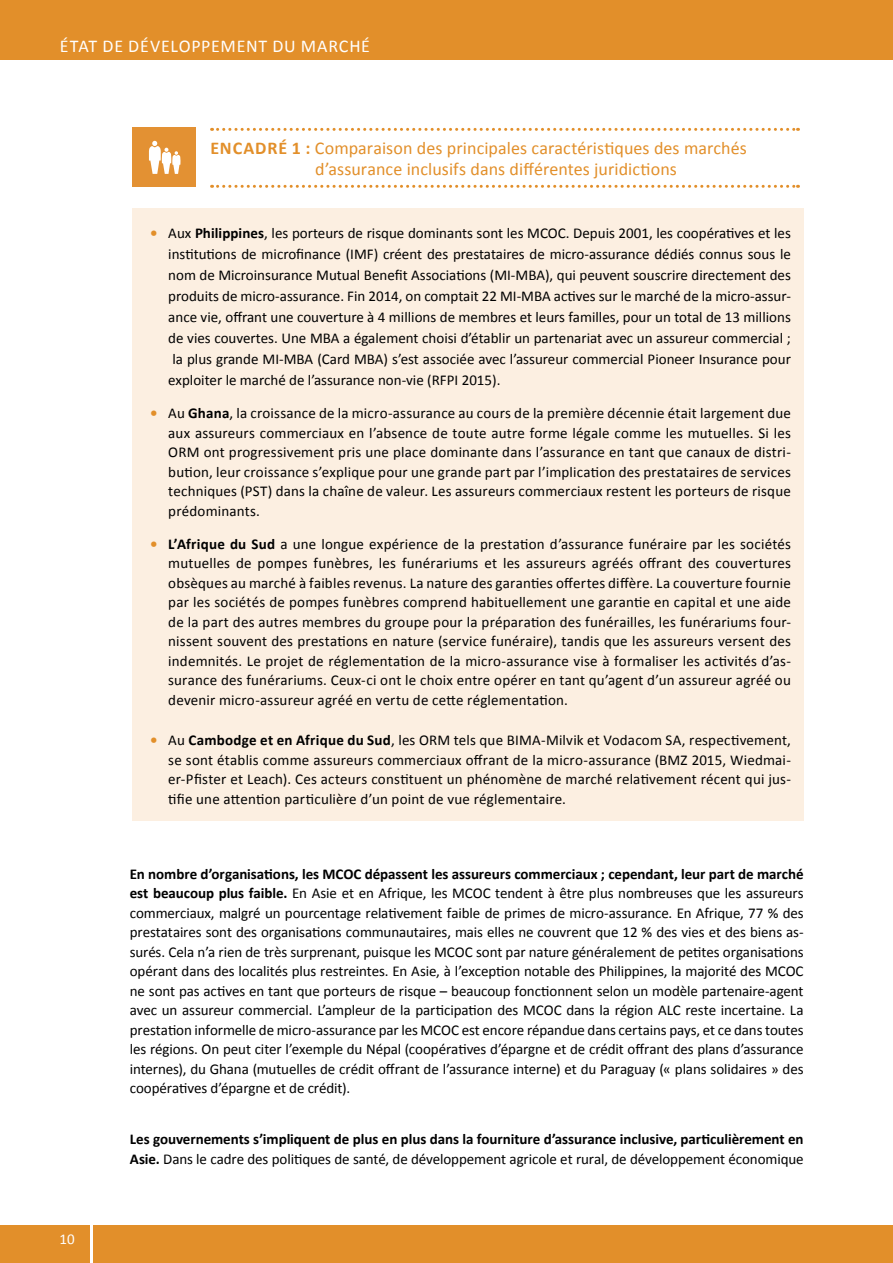
<style>
.page{position:relative;width:893px;height:1263px;background:#fff}
.page>*{position:absolute;margin:0;border:0;box-sizing:border-box;transform-origin:0 0}
.t1{font:18px/21px "Calibri";letter-spacing:.005em;color:#e28f2a}
.t2{font:18px "Calibri";letter-spacing:.04em;color:#fff}
.t3{font:15px/19.5px "Calibri";letter-spacing:.01em;color:#000;text-align:justify}
.t4{font:700 15px/19.5px "Calibri";letter-spacing:-.005em;color:#000}
.t5{font:15px "Calibri";color:#fff}
.s1{font-weight:700}
.s2{font-weight:700;color:#e28f2a}
.s3{font-weight:400}
</style>
<div class="page">
<div style="left:0;top:0;width:893px;height:60px;background:#e28f2a"></div>
<div style="left:94px;top:1226px;width:799px;height:37px;background:#e28f2a"></div>
<div style="left:0;top:1226px;width:89px;height:37px;background:#e28f2a"></div>
<div style="left:132px;top:208px;width:672px;height:613px;background:#fcefe1"></div>
<svg style="left:212px;top:128px;width:586px;height:3px"></svg>
<svg style="left:212px;top:185px;width:586px;height:3px"></svg>
<div style="left:132px;top:128px;width:64px;height:59px;background:#e39133"></div>
<svg style="left:149px;top:141px;width:32px;height:33px"></svg>
<p class="t2" style="left:60px;top:34px;width:312px">ÉTAT DE DÉVELOPPEMENT DU MARCHÉ</p>
<p class="t1" style="left:315px;top:137px;width:433px;text-indent:-105px"><span class="s1">ENCADRÉ 1 :</span> Comparaison des principales caractéristiques des marchés d’assurance inclusifs dans différentes juridictions</p>
<p class="t3" style="left:168px;top:223px;width:624px;line-height:21px;text-indent:-18px"><span class="s2">•</span> Aux <span class="s1">Philippines</span>, les porteurs de risque dominants sont les MCOC. Depuis 2001, les coopératives et les institutions de microfinance (IMF) créent des prestataires de micro-assurance dédiés connus sous le nom de Microinsurance Mutual Benefit Associations (MI-MBA), qui peuvent souscrire directement des produits de micro-assurance. Fin 2014, on comptait 22 MI-MBA actives sur le marché de la micro-assur&shy;ance vie, offrant une couverture à 4 millions de membres et leurs familles, pour un total de 13 millions de vies couvertes. Une MBA a également choisi d’établir un partenariat avec un assureur commercial ; la plus grande MI-MBA (Card MBA) s’est associée avec l’assureur commercial Pioneer Insurance pour exploiter le marché de l’assurance non-vie (RFPI 2015).</p>
<p class="t3" style="left:168px;top:404px;width:624px;text-indent:-18px"><span class="s2">•</span> Au <span class="s1">Ghana</span>, la croissance de la micro-assurance au cours de la première décennie était largement due aux assureurs commerciaux en l’absence de toute autre forme légale comme les mutuelles. Si les ORM ont progressivement pris une place dominante dans l’assurance en tant que canaux de distri&shy;bution, leur croissance s’explique pour une grande part par l’implication des prestataires de services techniques (PST) dans la chaîne de valeur. Les assureurs commerciaux restent les porteurs de risque prédominants.</p>
<p class="t3" style="left:168px;top:534px;width:624px;text-indent:-18px"><span class="s2">•</span> <span class="s1">L’Afrique du Sud</span> a une longue expérience de la prestation d’assurance funéraire par les sociétés mutuelles de pompes funèbres, les funérariums et les assureurs agréés offrant des couvertures obsèques au marché à faibles revenus. La nature des garanties offertes diffère. La couverture fournie par les sociétés de pompes funèbres comprend habituellement une garantie en capital et une aide de la part des autres membres du groupe pour la préparation des funérailles, les funérariums four&shy;nissent souvent des prestations en nature (service funéraire), tandis que les assureurs versent des indemnités. Le projet de réglementation de la micro-assurance vise à formaliser les activités d’as&shy;surance des funérariums. Ceux-ci ont le choix entre opérer en tant qu’agent d’un assureur agréé ou devenir micro-assureur agréé en vertu de cette réglementation.</p>
<p class="t3" style="left:168px;top:731px;width:624px;text-indent:-18px"><span class="s2">•</span> Au <span class="s1">Cambodge et en Afrique du Sud</span>, les ORM tels que BIMA-Milvik et Vodacom SA, respectivement, se sont établis comme assureurs commerciaux offrant de la micro-assurance (BMZ 2015, Wiedmai&shy;er-Pfister et Leach). Ces acteurs constituent un phénomène de marché relativement récent qui jus&shy;tifie une attention particulière d’un point de vue réglementaire.</p>
<p class="t5" style="left:60px;top:1230px;width:17px">10</p>
<p class="t3" style="left:130px;top:864px;width:675px"><span class="s1">En nombre d’organisations, les MCOC dépassent les assureurs commerciaux ; cependant, leur part de marché est beaucoup plus faible.</span> En Asie et en Afrique, les MCOC tendent à être plus nombreuses que les assureurs commerciaux, malgré un pourcentage relativement faible de primes de micro-assurance. En Afrique, 77 % des prestataires sont des organisations communautaires, mais elles ne couvrent que 12 % des vies et des biens as&shy;surés. Cela n’a rien de très surprenant, puisque les MCOC sont par nature généralement de petites organisations opérant dans des localités plus restreintes. En Asie, à l’exception notable des Philippines, la majorité des MCOC ne sont pas actives en tant que porteurs de risque – beaucoup fonctionnent selon un modèle partenaire-agent avec un assureur commercial. L’ampleur de la participation des MCOC dans la région ALC reste incertaine. La prestation informelle de micro-assurance par les MCOC est encore répandue dans certains pays, et ce dans toutes les régions. On peut citer l’exemple du Népal (coopératives d’épargne et de crédit offrant des plans d’assurance internes), du Ghana (mutuelles de crédit offrant de l’assurance interne) et du Paraguay (« plans solidaires » des coopératives d’épargne et de crédit).</p>
<p class="t4" style="left:130px;top:1129px;width:675px">Les gouvernements s’impliquent de plus en plus dans la fourniture d’assurance inclusive, particulièrement en<br>Asie. <span class="s3">Dans le cadre des politiques de santé, de développement agricole et rural, de développement économique</span></p>
</div>
